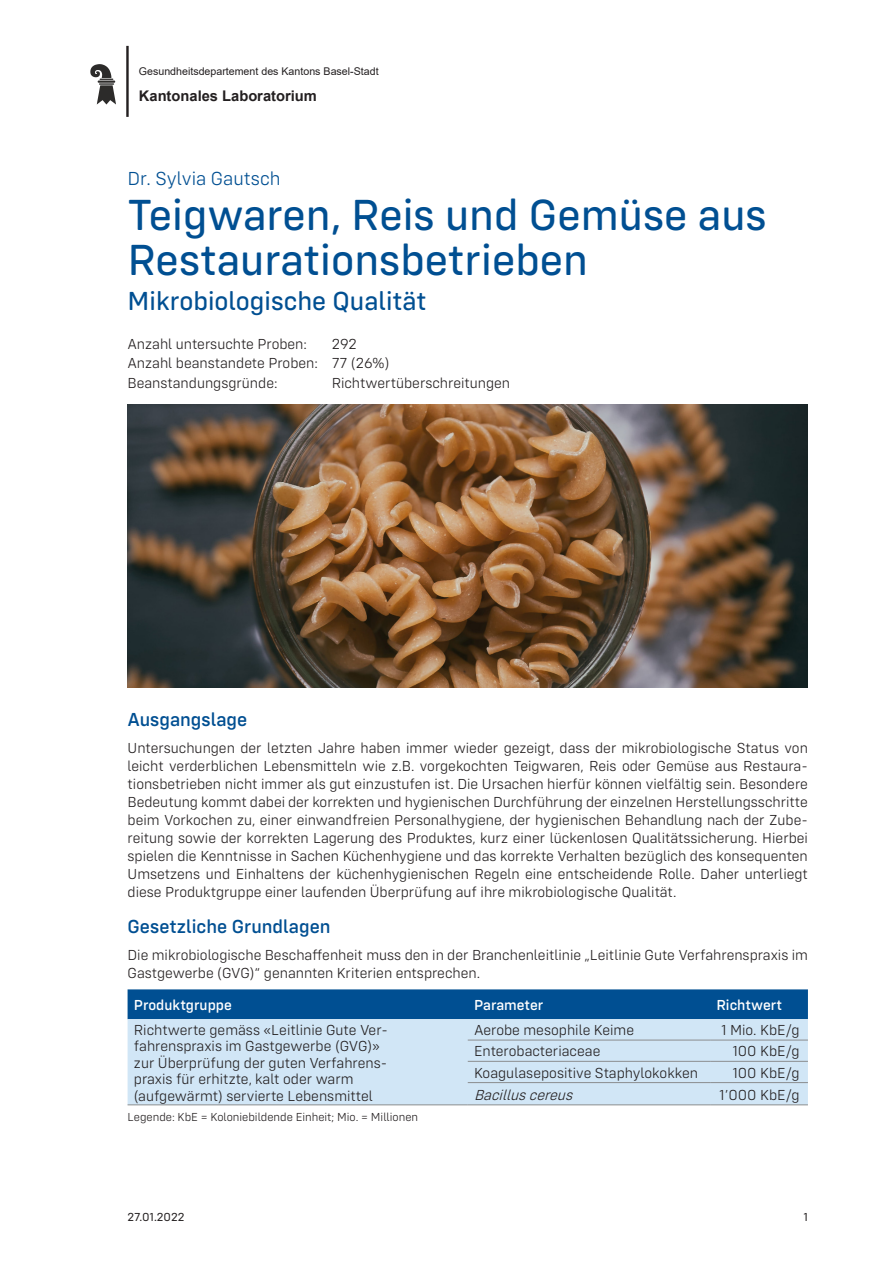
<style>
.page{position:relative;width:893px;height:1263px;background:#fff}
.page>*{position:absolute;margin:0;border:0;box-sizing:border-box;transform-origin:0 0}
.Haupttitel{font:45px/45px "Config Rounded Text";color:#004f92}
.Untertitel{font:27px "Config Rounded Text";color:#004f92}
.Zwischentitel{font:500 19.5px "Config Rounded";color:#004f92}
.Haupttitel-2{font:300 19.5px "Config Rounded";color:#004f92}
.Lauftext{font:300 15px/18px "Config Rounded";color:#231f20;text-align:justify}
.Tabelle_Text{font:300 15px "Config Rounded";color:#231f20}
.Proben{font:300 15px "Config Rounded";color:#231f20}
.Tabelle_Titel{font:500 15px "Config Rounded";color:#fff}
.Tabelle_Text-2{font:italic 300 15px "Config Rounded";color:#231f20}
.t1{font:700 14.7px "Arial";color:#231f20}
.Tabelle_Fussnote{font:300 12px "Config Rounded";color:#231f20}
.t2{font:12px "Config Rounded";color:#231f20}
.t3{font:10.65px "Arial";color:#231f20}
</style>
<div class="page">
<svg style="left:90px;top:64px;width:26px;height:40px"></svg>
<hr style="left:126px;top:46px;width:3px;height:71px;background:#231f20">
<div style="left:128px;top:989px;width:680px;height:30px;background:#004f92"></div>
<div style="left:128px;top:1019px;width:680px;height:85px;background:#d1e6f6"></div>
<hr style="left:468px;top:1040px;width:242px;height:1px;background:#8b8d8f">
<hr style="left:710px;top:1040px;width:98px;height:1px;background:#8b8d8f">
<hr style="left:468px;top:1061px;width:242px;height:1px;background:#8b8d8f">
<hr style="left:710px;top:1061px;width:98px;height:1px;background:#8b8d8f">
<hr style="left:468px;top:1082px;width:242px;height:1px;background:#8b8d8f">
<hr style="left:710px;top:1082px;width:98px;height:1px;background:#8b8d8f">
<hr style="left:128px;top:1104px;width:340px;height:1px;background:#8b8d8f">
<hr style="left:468px;top:1104px;width:242px;height:1px;background:#8b8d8f">
<hr style="left:710px;top:1104px;width:98px;height:1px;background:#8b8d8f">
<img style="left:128px;top:405px;width:680px;height:282px">
<p class="t3" style="left:139px;top:64px;width:241px">Gesundheitsdepartement des Kantons Basel-Stadt</p>
<p class="t1" style="left:139px;top:86px;width:180px">Kantonales Laboratorium</p>
<p class="Haupttitel-2" style="left:128px;top:167px;width:154px">Dr. Sylvia Gautsch</p>
<p class="Haupttitel" style="left:128px;top:192px;width:641px">Teigwaren, Reis und Gemüse aus<br>Restaurationsbetrieben</p>
<p class="Untertitel" style="left:128px;top:285px;width:300px">Mikrobiologische Qualität</p>
<p class="Proben" style="left:128px;top:335px;width:181px">Anzahl untersuchte Proben:</p>
<p class="Proben" style="left:332px;top:335px;width:27px">292</p>
<p class="Proben" style="left:128px;top:355px;width:263px">Anzahl beanstandete Proben: 77 (26%)</p>
<p class="Proben" style="left:128px;top:374px;width:152px">Beanstandungsgründe:</p>
<p class="Proben" style="left:332px;top:374px;width:180px">Richtwertüberschreitungen</p>
<p class="Zwischentitel" style="left:128px;top:708px;width:121px">Ausgangslage</p>
<p class="Lauftext" style="left:128px;top:739px;width:682px">Untersuchungen der letzten Jahre haben immer wieder gezeigt, dass der mikrobiologische Status von leicht verderblichen Lebensmitteln wie z.B. vorgekochten Teigwaren, Reis oder Gemüse aus Restaura&shy;tionsbetrieben nicht immer als gut einzustufen ist. Die Ursachen hierfür können vielfältig sein. Besondere Bedeutung kommt dabei der korrekten und hygienischen Durchführung der einzelnen Herstellungsschritte beim Vorkochen zu, einer einwandfreien Personalhygiene, der hygienischen Behandlung nach der Zube&shy;reitung sowie der korrekten Lagerung des Produktes, kurz einer lückenlosen Qualitätssicherung. Hierbei spielen die Kenntnisse in Sachen Küchenhygiene und das korrekte Verhalten bezüglich des konsequenten Umsetzens und Einhaltens der küchenhygienischen Regeln eine entscheidende Rolle. Daher unterliegt diese Produktgruppe einer laufenden Überprüfung auf ihre mikrobiologische Qualität.</p>
<p class="Zwischentitel" style="left:128px;top:915px;width:204px">Gesetzliche Grundlagen</p>
<p class="Lauftext" style="left:128px;top:946px;width:682px">Die mikrobiologische Beschaffenheit muss den in der Branchenleitlinie „Leitlinie Gute Verfahrenspraxis im<br>Gastgewerbe (GVG)“ genannten Kriterien entsprechen.</p>
<p class="Tabelle_Titel" style="left:134px;top:996px;width:99px">Produktgruppe</p>
<p class="Tabelle_Titel" style="left:474px;top:996px;width:71px">Parameter</p>
<p class="Tabelle_Titel" style="left:716px;top:996px;width:67px">Richtwert</p>
<p class="Tabelle_Text" style="left:134px;top:1021px;width:255px">Richtwerte gemäss «Leitlinie Gute Ver-</p>
<p class="Tabelle_Text" style="left:134px;top:1037px;width:248px">fahrenspraxis im Gastgewerbe (GVG)»</p>
<p class="Tabelle_Text" style="left:134px;top:1054px;width:255px">zur Überprüfung der guten Verfahrens-</p>
<p class="Tabelle_Text" style="left:134px;top:1070px;width:221px">praxis für erhitzte, kalt oder warm</p>
<p class="Tabelle_Text" style="left:134px;top:1087px;width:241px">(aufgewärmt) servierte Lebensmittel</p>
<p class="Tabelle_Text" style="left:474px;top:1022px;width:161px">Aerobe mesophile Keime</p>
<p class="Tabelle_Text" style="left:721px;top:1022px;width:80px">1 Mio. KbE/g</p>
<p class="Tabelle_Text" style="left:474px;top:1043px;width:128px">Enterobacteriaceae</p>
<p class="Tabelle_Text" style="left:732px;top:1043px;width:69px">100 KbE/g</p>
<p class="Tabelle_Text" style="left:474px;top:1064px;width:225px">Koagulasepositive Staphylokokken</p>
<p class="Tabelle_Text" style="left:732px;top:1064px;width:69px">100 KbE/g</p>
<p class="Tabelle_Text-2" style="left:474px;top:1086px;width:104px">Bacilluscereus</p>
<p class="Tabelle_Text" style="left:719px;top:1086px;width:82px">1’000 KbE/g</p>
<p class="Tabelle_Fussnote" style="left:128px;top:1110px;width:292px">Legende: KbE = Koloniebildende Einheit; Mio. = Millionen</p>
<p class="t2" style="left:128px;top:1210px;width:58px">27.01.2022</p>
<p class="t2" style="left:803px;top:1210px;width:6px">1</p>
</div>
